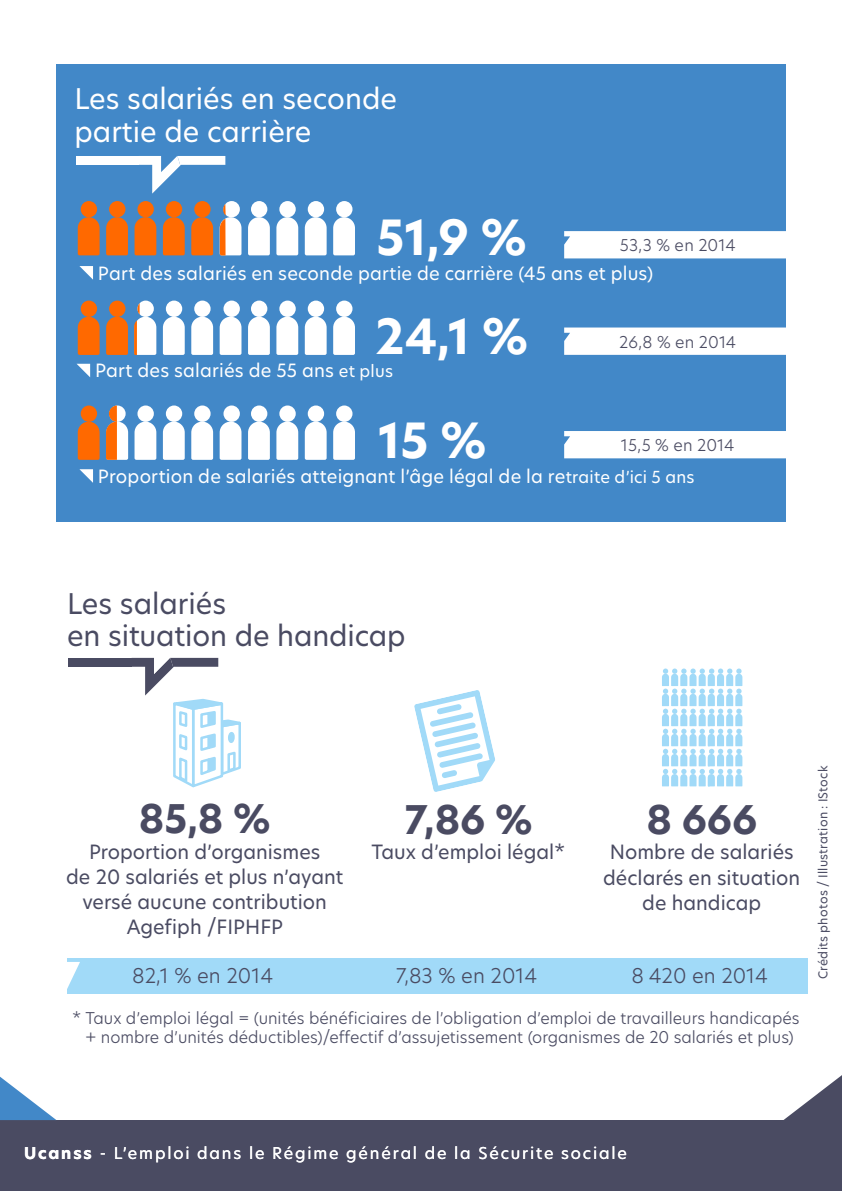
<style>
.page{position:relative;width:842px;height:1191px;background:#fff}
.page>*{position:absolute;margin:0;border:0;box-sizing:border-box;transform-origin:0 0}
.t1{font:700 47.6px/99.4px "Hero New";color:#fff}
.t2{font:700 38.8px "Hero New";color:#4a4b62}
.t3{font:28px/32.6px "Hero New";color:#fff}
.t4{font:28px/32px "Hero New";letter-spacing:-.005em;color:#4a4b62}
.t5{font:300 20px "Hero New";color:#4a4b62}
.t6{font:19.4px/25.2px "Hero New";color:#4a4b62;text-align:center}
.t7{font:18px "Hero New";letter-spacing:.01em;color:#fff}
.t8{font:300 16px/19.2px "Hero New";color:#4a4b62;text-align:center}
.t9{font:16px "Hero New";letter-spacing:.115em;color:#fff}
.t10{font:12px "Hero New";letter-spacing:.025em;color:#4a4b62}
.s1{font-size:16.4px}
.s2{font-weight:700}
</style>
<div class="page">
<div style="left:0;top:1120px;width:842px;height:71px;background:#4a4b62"></div>
<div style="left:56px;top:64px;width:730px;height:458px;background:#4288c8"></div>
<svg style="left:79px;top:266px;width:14px;height:14px"></svg>
<svg style="left:79px;top:469px;width:14px;height:14px"></svg>
<div style="left:68px;top:958px;width:740px;height:36px;background:#a1daf8"></div>
<div style="left:564px;top:231px;width:222px;height:27px;background:#fff"></div>
<svg style="left:564px;top:327px;width:222px;height:28px;background:#f9fbfd"></svg>
<div style="left:564px;top:431px;width:222px;height:27px;background:#fff"></div>
<svg style="left:0;top:1076px;width:56px;height:44px"></svg>
<svg style="left:783px;top:1075px;width:59px;height:45px"></svg>
<svg style="left:77px;top:364px;width:13px;height:13px"></svg>
<div style="left:81px;top:201px;width:16px;height:16px;background:#ff6900;border-radius:50%"></div>
<svg style="left:78px;top:217px;width:22px;height:38px"></svg>
<div style="left:109px;top:201px;width:16px;height:16px;background:#ff6900;border-radius:50%"></div>
<svg style="left:106px;top:217px;width:22px;height:38px"></svg>
<div style="left:137px;top:201px;width:17px;height:16px;background:#ff6900;border-radius:50%"></div>
<svg style="left:135px;top:217px;width:21px;height:38px"></svg>
<div style="left:166px;top:201px;width:16px;height:16px;background:#ff6900;border-radius:50%"></div>
<svg style="left:163px;top:217px;width:22px;height:38px"></svg>
<div style="left:194px;top:201px;width:17px;height:16px;background:#ff6900;border-radius:50%"></div>
<svg style="left:191px;top:217px;width:22px;height:38px"></svg>
<div style="left:251px;top:201px;width:16px;height:16px;background:#fff;border-radius:50%"></div>
<svg style="left:223px;top:201px;width:17px;height:16px"></svg>
<svg style="left:248px;top:217px;width:22px;height:38px"></svg>
<div style="left:279px;top:201px;width:17px;height:16px;background:#fff;border-radius:50%"></div>
<svg style="left:276px;top:217px;width:22px;height:38px"></svg>
<div style="left:308px;top:201px;width:16px;height:16px;background:#fff;border-radius:50%"></div>
<svg style="left:305px;top:217px;width:22px;height:38px"></svg>
<div style="left:336px;top:201px;width:16px;height:16px;background:#fff;border-radius:50%"></div>
<svg style="left:333px;top:217px;width:22px;height:38px"></svg>
<svg style="left:220px;top:204px;width:21px;height:51px"></svg>
<div style="left:81px;top:300px;width:16px;height:17px;background:#ff6900;border-radius:50%"></div>
<svg style="left:78px;top:317px;width:22px;height:38px"></svg>
<div style="left:109px;top:300px;width:16px;height:17px;background:#ff6900;border-radius:50%"></div>
<svg style="left:106px;top:317px;width:22px;height:38px"></svg>
<svg style="left:137px;top:300px;width:17px;height:17px"></svg>
<div style="left:166px;top:300px;width:16px;height:17px;background:#fff;border-radius:50%"></div>
<svg style="left:163px;top:317px;width:22px;height:38px"></svg>
<div style="left:194px;top:300px;width:17px;height:17px;background:#fff;border-radius:50%"></div>
<svg style="left:191px;top:317px;width:22px;height:38px"></svg>
<svg style="left:220px;top:317px;width:21px;height:38px"></svg>
<div style="left:251px;top:300px;width:16px;height:17px;background:#fff;border-radius:50%"></div>
<div style="left:223px;top:300px;width:17px;height:17px;background:#fff;border-radius:50%"></div>
<svg style="left:248px;top:317px;width:22px;height:38px"></svg>
<div style="left:279px;top:300px;width:17px;height:17px;background:#fff;border-radius:50%"></div>
<svg style="left:276px;top:317px;width:22px;height:38px"></svg>
<div style="left:308px;top:300px;width:16px;height:17px;background:#fff;border-radius:50%"></div>
<svg style="left:305px;top:317px;width:22px;height:38px"></svg>
<div style="left:336px;top:300px;width:16px;height:17px;background:#fff;border-radius:50%"></div>
<svg style="left:333px;top:317px;width:22px;height:38px"></svg>
<div style="left:81px;top:405px;width:16px;height:17px;background:#ff6900;border-radius:50%"></div>
<svg style="left:78px;top:421px;width:22px;height:39px"></svg>
<div style="left:137px;top:405px;width:17px;height:17px;background:#fff;border-radius:50%"></div>
<svg style="left:135px;top:421px;width:21px;height:39px"></svg>
<div style="left:166px;top:405px;width:16px;height:17px;background:#fff;border-radius:50%"></div>
<svg style="left:163px;top:421px;width:22px;height:39px"></svg>
<div style="left:194px;top:405px;width:17px;height:17px;background:#fff;border-radius:50%"></div>
<svg style="left:191px;top:421px;width:22px;height:39px"></svg>
<svg style="left:220px;top:421px;width:21px;height:39px"></svg>
<div style="left:251px;top:405px;width:16px;height:17px;background:#fff;border-radius:50%"></div>
<div style="left:223px;top:405px;width:17px;height:17px;background:#fff;border-radius:50%"></div>
<svg style="left:248px;top:421px;width:22px;height:39px"></svg>
<div style="left:279px;top:405px;width:17px;height:17px;background:#fff;border-radius:50%"></div>
<svg style="left:276px;top:421px;width:22px;height:39px"></svg>
<div style="left:308px;top:405px;width:16px;height:17px;background:#fff;border-radius:50%"></div>
<svg style="left:305px;top:421px;width:22px;height:39px"></svg>
<div style="left:336px;top:405px;width:16px;height:17px;background:#fff;border-radius:50%"></div>
<svg style="left:333px;top:421px;width:22px;height:39px"></svg>
<svg style="left:139px;top:156px;width:86px;height:38px"></svg>
<div style="left:79px;top:156px;width:60px;height:9px;background:#fff"></div>
<div style="left:76px;top:156px;width:24px;height:9px;background:#fff"></div>
<svg style="left:106px;top:405px;width:22px;height:55px"></svg>
<svg style="left:134px;top:303px;width:22px;height:52px"></svg>
<div style="left:72px;top:658px;width:59px;height:9px;background:#4a4b62"></div>
<div style="left:69px;top:658px;width:24px;height:9px;background:#4a4b62"></div>
<svg style="left:67px;top:962px;width:13px;height:31px"></svg>
<svg style="left:662px;top:668px;width:80px;height:118px"></svg>
<svg style="left:132px;top:658px;width:109px;height:129px"></svg>
<div style="left:228px;top:731px;width:7px;height:12px;border:2px solid #a1daf8;border-radius:50%"></div>
<svg style="left:414px;top:690px;width:81px;height:102px"></svg>
<h3 class="t3" style="left:74px;top:82px;width:324px">Les salariés en seconde partie de carrière</h3>
<h1 class="t1" style="left:375px;top:188px;width:154px">51,9 %<br>24,1 %</h1>
<p class="t8" style="left:620px;top:235px;width:117px">53,3 % en 2014</p>
<p class="t7" style="left:98px;top:261px;width:557px">Part des salariés en seconde partie de carrière (45 ans et plus)</p>
<p class="t8" style="left:619px;top:332px;width:119px">26,8 % en 2014</p>
<p class="t7" style="left:95px;top:358px;width:299px">Part des salariés de 55 ans <span class="s1">et plus</span></p>
<h1 class="t1" style="left:378px;top:390px;width:110px">15 %</h1>
<p class="t8" style="left:621px;top:435px;width:115px">15,5 % en 2014</p>
<p class="t7" style="left:98px;top:464px;width:598px">Proportion de salariés atteignant l’âge légal de la re<span class="s1">traite d’ici 5 ans</span></p>
<h3 class="t4" style="left:67px;top:587px;width:340px">Les salariés<br>en situation de handicap</h3>
<h2 class="t2" style="left:139px;top:793px;width:133px">85,8 %</h2>
<p class="t6" style="left:66px;top:838px;width:278px">Proportion d’organismes<br>de 20 salariés et plus n’ayant versé aucune contribution<br>Agefiph /FIPHFP</p>
<h2 class="t2" style="left:404px;top:793px;width:130px">7,86 %</h2>
<p class="t6" style="left:372px;top:839px;width:195px">Taux d’emploi légal*</p>
<h2 class="t2" style="left:646px;top:793px;width:112px">8 666</h2>
<p class="t6" style="left:603px;top:839px;width:199px">Nombre de salariés déclarés en situation de handicap</p>
<p class="t5" style="left:132px;top:962px;width:142px">82,1 % en 2014</p>
<p class="t5" style="left:396px;top:962px;width:143px">7,83 % en 2014</p>
<p class="t5" style="left:631px;top:961px;width:138px">8 420 en 2014</p>
<p class="t8" style="left:72px;top:1007px;width:729px">* Taux d’emploi légal = (unités bénéficiaires de l’obligation d’emploi de travailleurs handicapés + nombre d’unités déductibles)/effectif d’assujetissement (organismes de 20 salariés et plus)</p>
<p class="t10" style="left:815px;top:979px;width:215px;rotate:-90deg">Crédits photos / Illustration : IStock</p>
<p class="t9" style="left:24px;top:1142px;width:604px"><span class="s2">Ucanss</span> - L’emploi dans le Régime général de la Sécurite sociale</p>
</div>
